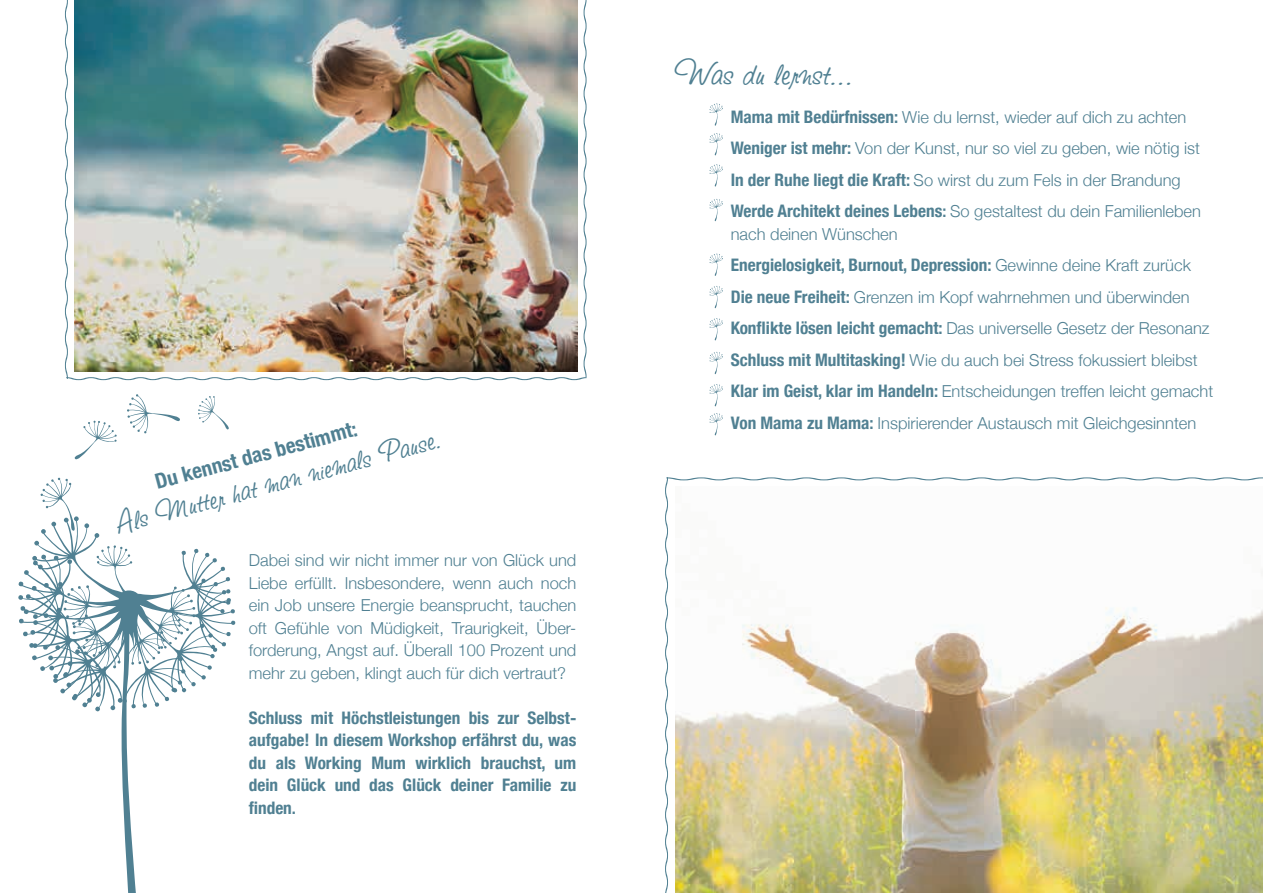
<style>
.page{position:relative;width:1263px;height:893px;background:#fff}
.page>*{position:absolute;margin:0;border:0;box-sizing:border-box;transform-origin:0 0}
.t1{font:39.15px "Studio Script ITC Std";color:#508092}
.t2{font:34.2px "Studio Script ITC Std";color:#508092}
.t3{font:700 condensed 21px "Helvetica Neue";color:#508092}
.t4{font:700 condensed 17.25px/22.5px "Helvetica Neue";color:#508092;text-align:justify}
.t5{font:300 16.5px/31.5px "Helvetica Neue";color:#508092}
.s1{font-weight:700;font-stretch:condensed;font-size:17.25px}
.s2{font-weight:700;font-stretch:condensed}
.s3{font-weight:300;font-stretch:normal;font-size:16.5px}
</style>
<div class="page">
<svg style="left:74px;top:421px;width:43px;height:39px"></svg>
<svg style="left:18px;top:478px;width:218px;height:415px"></svg>
<svg style="left:198px;top:396px;width:31px;height:34px"></svg>
<svg style="left:127px;top:394px;width:53px;height:39px"></svg>
<svg style="left:709px;top:103px;width:14px;height:23px"></svg>
<svg style="left:709px;top:133px;width:14px;height:23px"></svg>
<svg style="left:709px;top:164px;width:14px;height:23px"></svg>
<svg style="left:709px;top:199px;width:14px;height:22px"></svg>
<svg style="left:709px;top:254px;width:14px;height:22px"></svg>
<svg style="left:709px;top:286px;width:14px;height:22px"></svg>
<svg style="left:709px;top:318px;width:14px;height:23px"></svg>
<svg style="left:709px;top:352px;width:14px;height:22px"></svg>
<svg style="left:709px;top:384px;width:14px;height:23px"></svg>
<svg style="left:709px;top:413px;width:14px;height:23px"></svg>
<img style="left:665px;top:477px;width:598px;height:416px">
<svg style="left:65px;top:0;width:522px;height:380px"></svg>
<img style="left:75px;top:0;width:503px;height:371px">
<p class="t3" style="left:152px;top:470px;width:210px;rotate:-15deg">Du kennst das bestimmt:</p>
<h2 class="t2" style="left:112px;top:504px;width:336px;rotate:-15deg">Als Mutter hat man niemals Pause.</h2>
<p class="t5" style="left:249px;top:549px;width:329px;line-height:22.5px;text-align:justify">Dabei sind wir nicht immer nur von Glück und Liebe erfüllt. Insbesondere, wenn auch noch ein Job unsere Energie beansprucht, tauchen oft Gefühle von Müdigkeit, Traurigkeit, Über&shy;forderung, Angst auf. Überall 100 Prozent und mehr zu geben, klingt auch für dich vertraut?</p>
<p class="t4" style="left:249px;top:706px;width:329px">Schluss mit Höchstleistungen bis zur Selbst&shy;aufgabe! In diesem Workshop erfährst du, was du als Working Mum wirklich brauchst, um dein Glück und das Glück deiner Familie zu finden.</p>
<h1 class="t1" style="left:675px;top:50px;width:180px">Was du lernst...</h1>
<p class="t5" style="left:731px;top:101px;width:472px"><span class="s1">Mama mit Bedürfnissen:</span> Wie du lernst, wieder auf dich zu achten <span class="s1">Weniger ist mehr:</span> Von der Kunst, nur so viel zu geben, wie nötig ist <span class="s1">In der Ruhe liegt die Kraft:</span> So wirst du zum Fels in der Brandung <span class="s1">Werde Architekt deines Lebens</span><span class="s2">:</span> So gestaltest du dein Familienleben</p>
<p class="t5" style="left:731px;top:218px;width:168px">nach deinen Wünschen</p>
<p class="t4" style="left:731px;top:253px;width:462px">Energielosigkeit, Burnout, Depression: <span class="s3">Gewinne deine Kraft zurück</span></p>
<p class="t5" style="left:731px;top:281px;width:484px"><span class="s1">Die neue Freiheit:</span> Grenzen im Kopf wahrnehmen und überwinden <span class="s1">Konflikte lösen leicht gemacht:</span> Das universelle Gesetz der Resonanz <span class="s1">Schluss mit Multitasking!</span> Wie du auch bei Stress fokussiert bleibst <span class="s1">Klar im Geist, klar im Handeln:</span> Entscheidungen treffen leicht gemacht <span class="s1">Von Mama zu Mama:</span> Inspirierender Austausch mit Gleichgesinnten</p>
</div>
